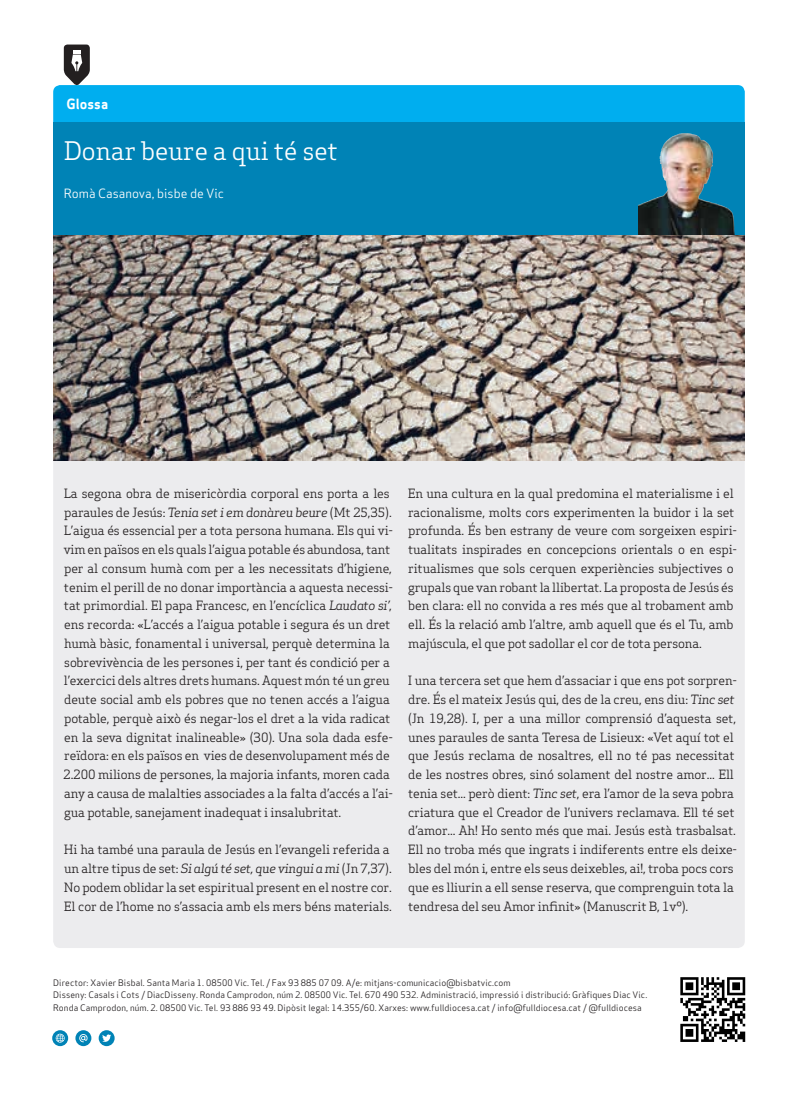
<style>
.page{position:relative;width:798px;height:1099px;background:#fff}
.page>*{position:absolute;margin:0;border:0;box-sizing:border-box;transform-origin:0 0}
.Titulars{font:25px "Apex Serif";color:#fff}
.Titular_Secció_Petit{font:13.75px "Apex Sans Bold T";color:#fff}
.Text_General{font:12.5px/18.8px "Apex Serif";letter-spacing:-.01em;color:#231f20}
.Titulars-2{font:12.5px "Apex Sans Book T";color:#fff}
.Titulars-3{font:8.75px/12.5px "Apex Sans Book T";letter-spacing:.01em;color:#231f20}
.s1{font-style:italic}
</style>
<div class="page">
<img style="left:680px;top:977px;width:66px;height:65px">
<svg style="left:52px;top:1030px;width:16px;height:16px"></svg>
<svg style="left:56px;top:1033px;width:9px;height:9px"></svg>
<svg style="left:75px;top:1030px;width:16px;height:16px"></svg>
<svg style="left:79px;top:1033px;width:9px;height:9px"></svg>
<svg style="left:99px;top:1030px;width:16px;height:16px"></svg>
<svg style="left:102px;top:1034px;width:9px;height:8px"></svg>
<div style="left:53px;top:123px;width:691px;height:112px;background:#0083b6"></div>
<svg style="left:53px;top:45px;width:691px;height:78px"></svg>
<div style="left:53px;top:460px;width:691px;height:488px;background:#ececee"></div>
<img style="left:638px;top:133px;width:95px;height:102px">
<img style="left:53px;top:235px;width:691px;height:225px">
<p class="Titular_Secció_Petit" style="left:67px;top:95px;width:43px">Glossa</p>
<p class="Titulars" style="left:64px;top:135px;width:275px">Donar beure a qui té set</p>
<p class="Titulars-2" style="left:64px;top:185px;width:162px">Romà Casanova, bisbe de Vic</p>
<p class="Text_General" style="left:63px;top:483px;width:331px">La segona obra de misericòrdia corporal ens porta a les paraules de Jesús: <span class="s1">Tenia set i em donàreu beure</span> (Mt 25,35).<br>L’aigua és essencial per a tota persona humana. Els qui vi&shy;vim en països en els quals l’aigua potable és abundosa, tant per al consum humà com per a les necessitats d’higiene, tenim el perill de no donar importància a aquesta necessi&shy;tat primordial. El papa Francesc, en l’encíclica <span class="s1">Laudato si’</span>, ens recorda: «L’accés a l’aigua potable i segura és un dret humà bàsic, fonamental i universal, perquè determina la sobrevivència de les persones i, per tant és condició per a l’exercici dels altres drets humans. Aquest món té un greu deute social amb els pobres que no tenen accés a l’aigua potable, perquè això és negar-los el dret a la vida radicat en la seva dignitat inalineable» (30). Una sola dada esfe&shy;reïdora: en els països en vies de desenvolupament més de 2.200 milions de persones, la majoria infants, moren cada any a causa de malalties associades a la falta d’accés a l’ai&shy;gua potable, sanejament inadequat i insalubritat.</p>
<p class="Text_General" style="left:64px;top:840px;width:329px">Hi ha també una paraula de Jesús en l’evangeli referida a un altre tipus de set: <span class="s1">Si algú té set, que vingui a mi</span> (Jn 7,37).<br>No podem oblidar la set espiritual present en el nostre cor.<br>El cor de l’home no s’assacia amb els mers béns materials.</p>
<p class="Text_General" style="left:408px;top:483px;width:330px">En una cultura en la qual predomina el materialisme i el racionalisme, molts cors experimenten la buidor i la set profunda. És ben estrany de veure com sorgeixen espiri&shy;tualitats inspirades en concepcions orientals o en espi&shy;ritualismes que sols cerquen experiències subjectives o grupals que van robant la llibertat. La proposta de Jesús és ben clara: ell no convida a res més que al trobament amb ell. És la relació amb l’altre, amb aquell que és el Tu, amb majúscula, el que pot sadollar el cor de tota persona.</p>
<p class="Text_General" style="left:407px;top:671px;width:331px">I una tercera set que hem d’assaciar i que ens pot sorpren&shy;dre. És el mateix Jesús qui, des de la creu, ens diu: <span class="s1">Tinc set </span>(Jn 19,28). I, per a una millor comprensió d’aquesta set, unes paraules de santa Teresa de Lisieux: «Vet aquí tot el que Jesús reclama de nosaltres, ell no té pas necessitat de les nostres obres, sinó solament del nostre amor... Ell tenia set... però dient: <span class="s1">Tinc set</span>, era l’amor de la seva pobra criatura que el Creador de l’univers reclamava. Ell té set d’amor... Ah! Ho sento més que mai. Jesús està trasbalsat.<br>Ell no troba més que ingrats i indiferents entre els deixe&shy;bles del món i, entre els seus deixebles, ai!, troba pocs cors que es lliurin a ell sense reserva, que comprenguin tota la tendresa del seu Amor infinit» (Manuscrit B, 1vº).</p>
<p class="Titulars-3" style="left:53px;top:976px;width:459px">Director: Xavier Bisbal. Santa Maria 1. 08500 Vic. Tel. / Fax 93 885 07 09. A/e: mitjans-comunicacio@bisbatvic.com</p>
<p class="Titulars-3" style="left:53px;top:988px;width:595px">Disseny: Casals i Cots / DiacDisseny. Ronda Camprodon, núm 2. 08500 Vic. Tel. 670 490 532. Administració, impressió i distribució: Gràfiques Diac Vic.<br>Ronda Camprodon, núm. 2. 08500 Vic. Tel. 93 886 93 49. Dipòsit legal: 14.355/60. Xarxes: www.fulldiocesa.cat / info@fulldiocesa.cat / @fulldiocesa</p>
</div>
